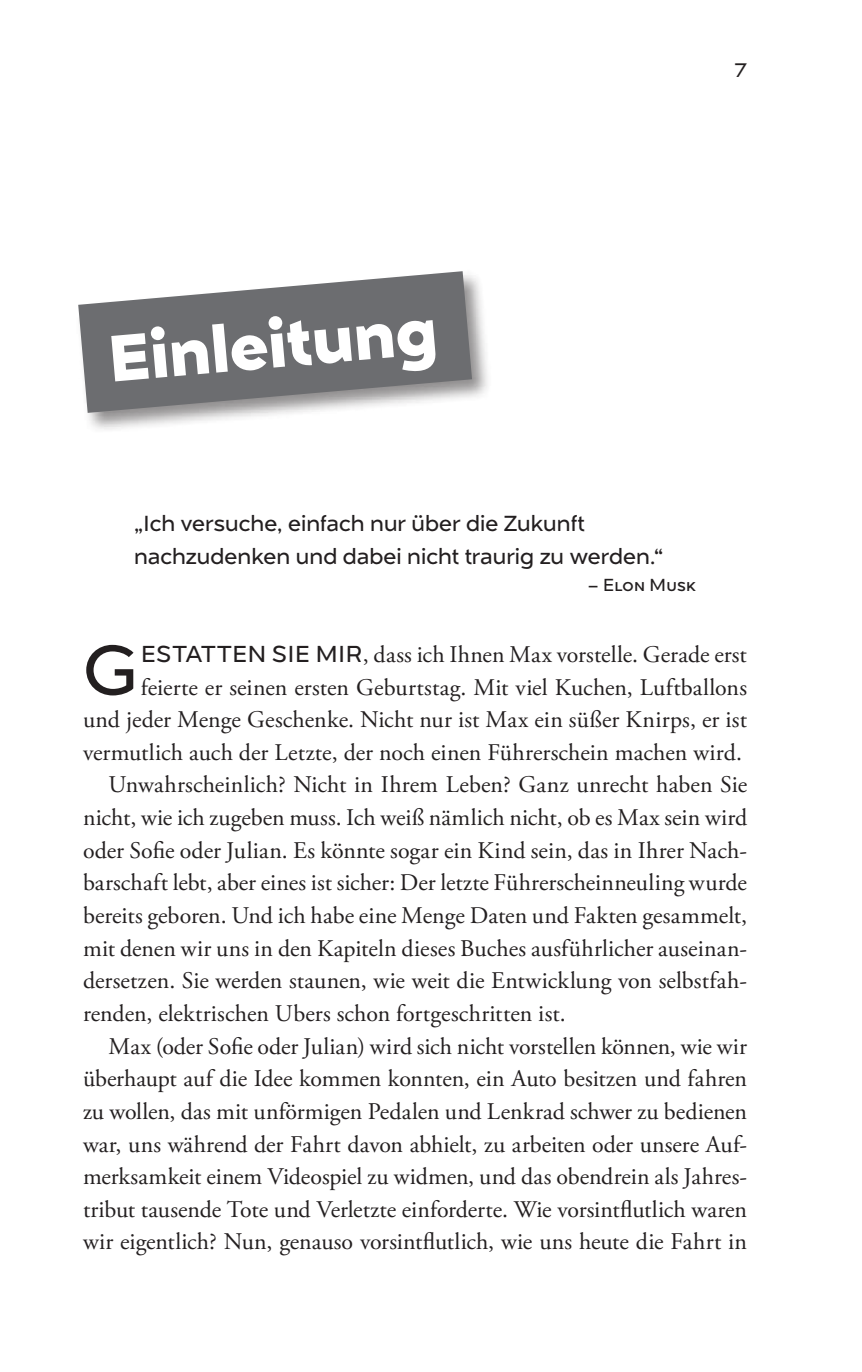
<style>
.page{position:relative;width:862px;height:1372px;background:#fff}
.page>*{position:absolute;margin:0;border:0;box-sizing:border-box;transform-origin:0 0}
.t1{font:72.23px "Naste";color:#231f20}
.t2{font:700 67.5px "Naste";color:#fff}
.t3{font:23.85px "Adobe Garamond Pro";color:#231f20}
.t4{font:23.85px "Naste";color:#231f20}
.t5{font:22.5px/32.6px "Naste";color:#231f20}
.t6{font:20.25px "Naste";color:#231f20}
.t7{font:18px "Naste";letter-spacing:.015em;color:#231f20}
.s1{font-family:"Naste"}
</style>
<div class="page">
<div style="left:75px;top:268px;width:418px;height:165px;background:#231f20;opacity:.5"></div>
<svg style="left:78px;top:271px;width:394px;height:142px;fill:#6c6d70"></svg>
<p class="t6" style="left:734px;top:55px;width:14px">7</p>
<h2 class="t2" style="left:104px;top:306px;width:339px;rotate:-5deg">Einleitung</h2>
<p class="t5" style="left:134px;top:506px;width:530px">„Ich versuche, einfach nur über die Zukunft nachzudenken und dabei nicht traurig zu werden.“</p>
<p class="t7" style="left:587px;top:572px;width:110px">– Elon Musk</p>
<h1 class="t1" style="left:83px;top:618px;width:55px">G</h1>
<p class="t4" style="left:141px;top:637px;width:47px">estatte</p>
<p class="t4" style="left:248px;top:637px;width:38px">n Sie</p>
<p class="t3" style="left:315px;top:640px;width:432px"><span class="s1">mi r</span>, dass ich Ihnen Max vorstelle. Gerade erst</p>
<p class="t3" style="left:141px;top:672px;width:607px">feierte er seinen ersten Geburtstag. Mit viel Kuchen, Luftballons</p>
<p class="t3" style="left:83px;top:705px;width:665px">und jeder Menge Geschenke. Nicht nur ist Max ein süßer Knirps, er ist</p>
<p class="t3" style="left:83px;top:738px;width:660px">vermutlich auch der Letzte, der noch einen Führerschein machen wird.</p>
<p class="t3" style="left:108px;top:770px;width:639px">Unwahrscheinlich? Nicht in Ihrem Leben? Ganz unrecht haben Sie</p>
<p class="t3" style="left:83px;top:803px;width:665px">nicht, wie ich zugeben muss. Ich weiß nämlich nicht, ob es Max sein wird</p>
<p class="t3" style="left:83px;top:835px;width:665px">oder Sofie oder Julian. Es könnte sogar ein Kind sein, das in Ihrer Nach-</p>
<p class="t3" style="left:83px;top:868px;width:665px">barschaft lebt, aber eines ist sicher: Der letzte Führerscheinneuling wurde</p>
<p class="t3" style="left:83px;top:901px;width:665px">bereits geboren. Und ich habe eine Menge Daten und Fakten gesammelt,</p>
<p class="t3" style="left:83px;top:933px;width:665px">mit denen wir uns in den Kapiteln dieses Buches ausführlicher auseinan-</p>
<p class="t3" style="left:83px;top:966px;width:665px">dersetzen. Sie werden staunen, wie weit die Entwicklung von selbstfah-</p>
<p class="t3" style="left:83px;top:999px;width:484px">renden, elektrischen Ubers schon fortgeschritten ist.</p>
<p class="t3" style="left:108px;top:1031px;width:639px">Max (oder Sofie oder Julian) wird sich nicht vorstellen können, wie wir</p>
<p class="t3" style="left:83px;top:1064px;width:665px">überhaupt auf die Idee kommen konnten, ein Auto besitzen und fahren</p>
<p class="t3" style="left:83px;top:1096px;width:665px">zu wollen, das mit unförmigen Pedalen und Lenkrad schwer zu bedienen</p>
<p class="t3" style="left:83px;top:1129px;width:665px">war, uns während der Fahrt davon abhielt, zu arbeiten oder unsere Auf-</p>
<p class="t3" style="left:83px;top:1162px;width:665px">merksamkeit einem Videospiel zu widmen, und das obendrein als Jahres-</p>
<p class="t3" style="left:83px;top:1194px;width:665px">tribut tausende Tote und Verletzte einforderte. Wie vorsintflutlich waren</p>
<p class="t3" style="left:83px;top:1227px;width:665px">wir eigentlich? Nun, genauso vorsintflutlich, wie uns heute die Fahrt in</p>
</div>
